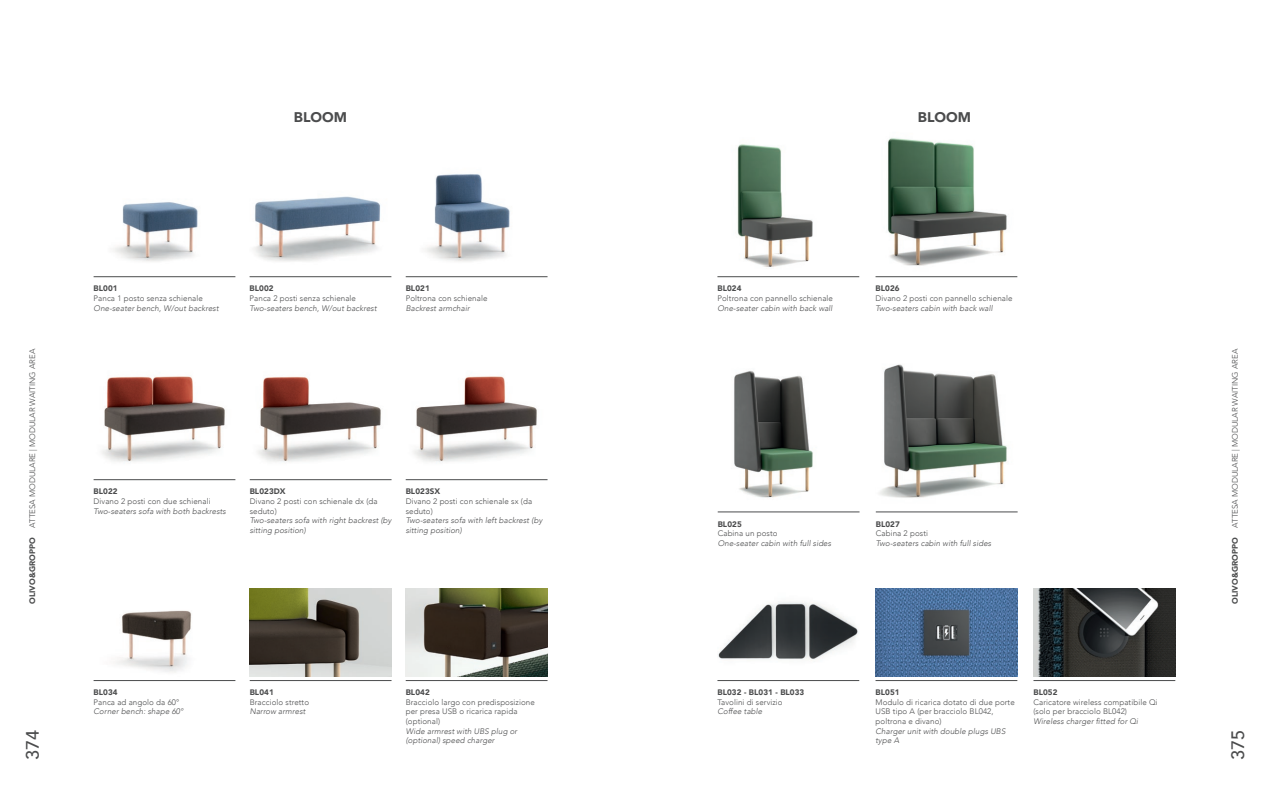
<style>
.page{position:relative;width:1265px;height:811px;background:#fff}
.page>*{position:absolute;margin:0;border:0;box-sizing:border-box;transform-origin:0 0}
.t1{font:500 18px "Avenir";color:#4b4c4d}
.t2{font:900 14px "Avenir";color:#4b4c4d}
.t3{font:300 8px/9.6px "Avenir";letter-spacing:.01em;color:#4b4c4d}
.t4{font:italic 300 8px/9.6px "Avenir";letter-spacing:.01em;color:#4b4c4d}
.t5{font:900 8px "Avenir";letter-spacing:.01em;color:#4b4c4d}
.s1{font-weight:900}
</style>
<div class="page">
<img style="left:879px;top:364px;width:128px;height:134px">
<img style="left:734px;top:370px;width:79px;height:128px">
<img style="left:887px;top:138px;width:120px;height:128px">
<img style="left:737px;top:144px;width:76px;height:123px">
<img style="left:875px;top:588px;width:142px;height:88px">
<img style="left:718px;top:601px;width:140px;height:60px">
<img style="left:1033px;top:588px;width:142px;height:88px">
<hr style="left:875px;top:512px;width:142px;height:1px;background:#4b4c4d">
<hr style="left:717px;top:512px;width:142px;height:1px;background:#4b4c4d">
<hr style="left:875px;top:276px;width:142px;height:1px;background:#4b4c4d">
<hr style="left:717px;top:276px;width:142px;height:1px;background:#4b4c4d">
<hr style="left:875px;top:680px;width:142px;height:1px;background:#4b4c4d">
<hr style="left:717px;top:680px;width:142px;height:1px;background:#4b4c4d">
<hr style="left:1033px;top:680px;width:142px;height:1px;background:#4b4c4d">
<img style="left:101px;top:376px;width:124px;height:86px">
<img style="left:250px;top:588px;width:141px;height:88px">
<img style="left:425px;top:174px;width:85px;height:88px">
<hr style="left:94px;top:479px;width:141px;height:1px;background:#4b4c4d">
<hr style="left:405px;top:276px;width:142px;height:1px;background:#4b4c4d">
<hr style="left:250px;top:680px;width:141px;height:1px;background:#4b4c4d">
<img style="left:116px;top:610px;width:76px;height:63px">
<hr style="left:94px;top:680px;width:141px;height:1px;background:#4b4c4d">
<img style="left:113px;top:202px;width:85px;height:60px">
<hr style="left:94px;top:276px;width:141px;height:1px;background:#4b4c4d">
<img style="left:254px;top:196px;width:127px;height:66px">
<hr style="left:249px;top:276px;width:142px;height:1px;background:#4b4c4d">
<img style="left:257px;top:376px;width:124px;height:86px">
<img style="left:413px;top:376px;width:124px;height:86px">
<hr style="left:250px;top:479px;width:141px;height:1px;background:#4b4c4d">
<hr style="left:405px;top:479px;width:142px;height:1px;background:#4b4c4d">
<img style="left:405px;top:588px;width:142px;height:88px">
<hr style="left:405px;top:680px;width:142px;height:1px;background:#4b4c4d">
<h2 class="t2" style="left:294px;top:105px;width:55px">BLOOM</h2>
<h2 class="t2" style="left:917px;top:105px;width:55px">BLOOM</h2>
<p class="t3" style="left:28px;top:604px;width:257px;rotate:-90deg"><span class="s1">OLIVO&amp;GROPPO</span> ATTESA MODULARE | MODULAR WAITING AREA</p>
<h1 class="t1" style="left:17px;top:760px;width:32px;rotate:-90deg">374</h1>
<p class="t5" style="left:94px;top:282px;width:26px">BL001</p>
<p class="t3" style="left:94px;top:293px;width:111px">Panca 1 posto senza schienale</p>
<p class="t4" style="left:94px;top:303px;width:127px">One-seater bench, W/out backrest</p>
<p class="t5" style="left:249px;top:282px;width:26px">BL002</p>
<p class="t3" style="left:249px;top:293px;width:108px">Panca 2 posti senza schienale</p>
<p class="t4" style="left:249px;top:303px;width:129px">Two-seaters bench, W/out backrest</p>
<p class="t5" style="left:405px;top:282px;width:26px">BL021</p>
<p class="t3" style="left:405px;top:293px;width:83px">Poltrona con schienale</p>
<p class="t4" style="left:405px;top:303px;width:65px">Backrest armchair</p>
<p class="t5" style="left:94px;top:484px;width:26px">BL022</p>
<p class="t3" style="left:94px;top:496px;width:118px">Divano 2 posti con due schienali</p>
<p class="t4" style="left:94px;top:506px;width:134px">Two-seaters sofa with both backrests</p>
<p class="t5" style="left:250px;top:484px;width:38px">BL023DX</p>
<p class="t3" style="left:250px;top:496px;width:129px">Divano 2 posti con schienale dx (da seduto)</p>
<p class="t4" style="left:250px;top:515px;width:143px">Two-seaters sofa with right backrest (by sitting position)</p>
<p class="t5" style="left:405px;top:484px;width:36px">BL023SX</p>
<p class="t3" style="left:405px;top:496px;width:128px">Divano 2 posti con schienale sx (da seduto)</p>
<p class="t4" style="left:405px;top:515px;width:138px">Two-seaters sofa with left backrest (by sitting position)</p>
<p class="t5" style="left:94px;top:685px;width:26px">BL034</p>
<p class="t3" style="left:94px;top:697px;width:87px">Panca ad angolo da 60°</p>
<p class="t4" style="left:94px;top:707px;width:91px">Corner bench: shape 60°</p>
<p class="t5" style="left:250px;top:685px;width:26px">BL041</p>
<p class="t3" style="left:250px;top:697px;width:61px">Bracciolo stretto</p>
<p class="t4" style="left:250px;top:707px;width:57px">Narrow armrest</p>
<p class="t5" style="left:405px;top:685px;width:26px">BL042</p>
<p class="t3" style="left:405px;top:697px;width:131px">Bracciolo largo con predisposizione per presa USB o ricarica rapida (optional)</p>
<p class="t4" style="left:405px;top:726px;width:113px">Wide armrest with UBS plug or (optional) speed charger</p>
<p class="t5" style="left:717px;top:282px;width:26px">BL024</p>
<p class="t3" style="left:717px;top:293px;width:117px">Poltrona con pannello schienale</p>
<p class="t4" style="left:717px;top:303px;width:117px">One-seater cabin with back wall</p>
<p class="t5" style="left:875px;top:282px;width:26px">BL026</p>
<p class="t3" style="left:875px;top:293px;width:139px">Divano 2 posti con pannello schienale</p>
<p class="t4" style="left:875px;top:303px;width:119px">Two-seaters cabin with back wall</p>
<p class="t5" style="left:717px;top:517px;width:26px">BL025</p>
<p class="t3" style="left:717px;top:528px;width:61px">Cabina un posto</p>
<p class="t4" style="left:717px;top:538px;width:115px">One-seater cabin with full sides</p>
<p class="t5" style="left:875px;top:517px;width:26px">BL027</p>
<p class="t3" style="left:875px;top:528px;width:54px">Cabina 2 posti</p>
<p class="t4" style="left:875px;top:538px;width:117px">Two-seaters cabin with full sides</p>
<p class="t5" style="left:717px;top:685px;width:88px">BL032 - BL031 - BL033</p>
<p class="t3" style="left:717px;top:697px;width:67px">Tavolini di servizio</p>
<p class="t4" style="left:717px;top:707px;width:46px">Coffee table</p>
<p class="t5" style="left:875px;top:685px;width:26px">BL051</p>
<p class="t3" style="left:875px;top:697px;width:141px">Modulo di ricarica dotato di due porte<br>USB tipo A (per bracciolo BL042, poltrona e divano)</p>
<p class="t4" style="left:875px;top:726px;width:131px">Charger unit with double plugs UBS type A</p>
<p class="t5" style="left:1033px;top:685px;width:26px">BL052</p>
<p class="t3" style="left:1033px;top:697px;width:126px">Caricatore wireless compatibile Qi (solo per bracciolo BL042)</p>
<p class="t4" style="left:1033px;top:716px;width:106px">Wireless charger fitted for Qi</p>
<p class="t3" style="left:1230px;top:604px;width:257px;rotate:-90deg"><span class="s1">OLIVO&amp;GROPPO</span> ATTESA MODULARE | MODULAR WAITING AREA</p>
<h1 class="t1" style="left:1222px;top:760px;width:32px;rotate:-90deg">375</h1>
</div>
